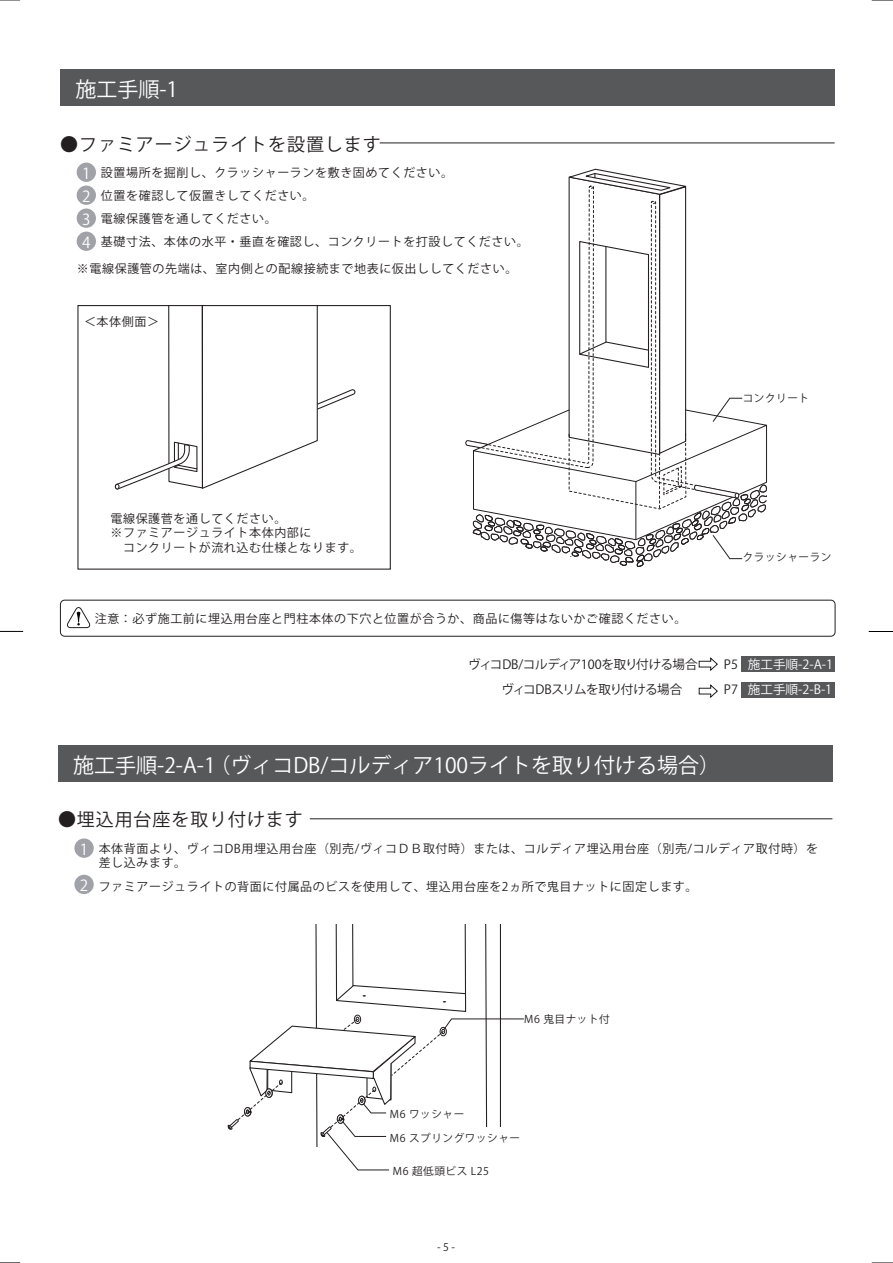
<style>
.page{position:relative;width:893px;height:1263px;background:#fff}
.page>*{position:absolute;margin:0;border:0;box-sizing:border-box;transform-origin:0 0}
.t1{font:21px "Koz Go Pr 6 N Medium 90 ms RKSJ H";color:#fff}
.t2{font:18px "Koz Go Pr 6 N Medium 90 ms RKSJ H";letter-spacing:.05em;color:#231f20}
.t3{font:15.15px "Gothic MB101 Pr 5 Heavy 90 ms RKSJ H";color:#fff}
.t4{font:12.6px "Koz Go Pr 6 N Medium 90 ms RKSJ H";letter-spacing:-.02em;color:#231f20}
.t5{font:12.6px "Koz Go Pr 6 N Medium 90 ms RKSJ H";color:#fff}
.t6{font:12.6px/25.5px "Koz Go Pr 6 N Medium 90 ms RKSJ H";letter-spacing:-.04em;color:#231f20}
.t7{font:12px/14.4px "Koz Go Pr 6 N";letter-spacing:.05em;color:#231f20}
.t8{font:12px "Koz Go Pr 6 N Medium 90 ms RKSJ H";letter-spacing:.05em;color:#231f20}
.t9{font:10.65px "Koz Go Pr 6 N";letter-spacing:.05em;color:#231f20}
.t10{font:10.5px "Koz Go Pr 6 N";color:#231f20}
.s1{font-family:"Gothic MB101 Pr 5 Heavy 90 ms RKSJ H";font-size:15.15px;color:#fff}
</style>
<div class="page">
<div style="left:77px;top:305px;width:314px;height:265px;border:1px solid #231f20"></div>
<svg style="left:67px;top:607px;width:24px;height:21px"></svg>
<div style="left:60px;top:600px;width:775px;height:36px;border:1px solid #231f20;border-radius:4px"></div>
<svg style="left:115px;top:306px;width:241px;height:184px"></svg>
<div style="left:60px;top:69px;width:775px;height:37px;background:#57585a"></div>
<hr style="left:380px;top:143px;width:455px;height:1px;background:#231f20">
<div style="left:77px;top:163px;width:19px;height:19px;background:#a0a2a8;border-radius:50%"></div>
<div style="left:77px;top:186px;width:19px;height:19px;background:#a0a2a8;border-radius:50%"></div>
<div style="left:77px;top:208px;width:19px;height:20px;background:#a0a2a8;border-radius:50%"></div>
<div style="left:58px;top:745px;width:774px;height:36px;background:#57585a"></div>
<hr style="left:310px;top:818px;width:522px;height:1px;background:#231f20">
<div style="left:74px;top:838px;width:20px;height:20px;background:#a0a2a8;border-radius:50%"></div>
<div style="left:74px;top:875px;width:20px;height:19px;background:#a0a2a8;border-radius:50%"></div>
<svg style="left:465px;top:168px;width:302px;height:399px"></svg>
<svg style="left:227px;top:924px;width:297px;height:246px"></svg>
<div style="left:742px;top:656px;width:93px;height:15px;background:#57585a"></div>
<div style="left:742px;top:682px;width:93px;height:15px;background:#57585a"></div>
<svg style="left:698px;top:657px;width:20px;height:14px"></svg>
<svg style="left:698px;top:684px;width:20px;height:14px"></svg>
<div style="left:77px;top:232px;width:19px;height:19px;background:#a0a2a8;border-radius:50%"></div>
<div style="left:354px;top:1015px;width:7px;height:9px;border:1px solid #231f20;border-radius:50%"></div>
<div style="left:440px;top:1027px;width:7px;height:9px;border:1px solid #231f20;border-radius:50%"></div>
<svg style="left:871px;top:1262px;width:22px;height:1px"></svg>
<svg style="left:871px;top:0;width:22px;height:1px"></svg>
<svg style="left:869px;top:631px;width:24px;height:1px"></svg>
<svg style="left:0;top:0;width:21px;height:1px"></svg>
<svg style="left:0;top:1262px;width:21px;height:1px"></svg>
<svg style="left:0;top:631px;width:23px;height:1px"></svg>
<h1 class="t1" style="left:75px;top:77px;width:104px">施工手順-1</h1>
<h2 class="t2" style="left:60px;top:134px;width:322px">●ファミアージュライトを設置します</h2>
<p class="t7" style="left:82px;top:166px;width:373px"><span class="s1">1</span> 設置場所を掘削し、クラッシャーランを敷き固めてください。</p>
<p class="t7" style="left:82px;top:188px;width:234px"><span class="s1">2</span> 位置を確認して仮置きしてください。</p>
<p class="t7" style="left:101px;top:211px;width:177px">電線保護管を通してください。</p>
<p class="t7" style="left:77px;top:262px;width:442px">※電線保護管の先端は、室内側との配線接続まで地表に仮出ししてください。</p>
<p class="t3" style="left:82px;top:210px;width:10px">3</p>
<p class="t7" style="left:82px;top:235px;width:448px"><span class="s1">4</span> 基礎寸法、本体の水平・垂直を確認し、コンクリートを打設してください。</p>
<p class="t7" style="left:84px;top:314px;width:77px">＜本体側面＞</p>
<p class="t7" style="left:111px;top:511px;width:253px">電線保護菅を通してください。<br>※ファミアージュライト本体内部に<br>　コンクリートが流れ込む仕様となります。</p>
<p class="t8" style="left:95px;top:612px;width:593px">注意：必ず施工前に埋込用台座と門柱本体の下穴と位置が合うか、商品に傷等はないかご確認ください。</p>
<p class="t9" style="left:743px;top:392px;width:68px">コンクリート</p>
<p class="t9" style="left:743px;top:551px;width:90px">クラッシャーラン</p>
<p class="t4" style="left:468px;top:657px;width:231px">ヴィコDB/コルディア100を取り付ける場合</p>
<p class="t5" style="left:748px;top:657px;width:87px">施工手順-2-A-1</p>
<p class="t6" style="left:501px;top:677px;width:182px">ヴィコDBスリムを取り付ける場合</p>
<p class="t5" style="left:748px;top:683px;width:86px">施工手順-2-B-1</p>
<p class="t6" style="left:724px;top:652px;width:16px">P5<br>P7</p>
<h1 class="t1" style="left:73px;top:753px;width:648px">施工手順-2-A-1（ヴィコDB/コルディア100ライトを取り付ける場合）</h1>
<h2 class="t2" style="left:58px;top:810px;width:246px">●埋込用台座を取り付けます</h2>
<p class="t7" style="left:99px;top:841px;width:721px">本体背面より、ヴィコDB用埋込用台座（別売/ヴィコＤＢ取付時）または、コルディア埋込用台座（別売/コルディア取付時）を差し込みます。</p>
<p class="t3" style="left:80px;top:840px;width:10px">1</p>
<p class="t7" style="left:80px;top:879px;width:619px"><span class="s1">2</span> ファミアージュライトの背面に付属品のビスを使用して、埋込用台座を2ヵ所で鬼目ナットに固定します。</p>
<p class="t9" style="left:390px;top:1108px;width:76px">M6 ワッシャー</p>
<p class="t9" style="left:524px;top:1013px;width:87px">M6 鬼目ナット付</p>
<p class="t9" style="left:390px;top:1132px;width:132px">M6 スプリングワッシャー</p>
<p class="t9" style="left:393px;top:1165px;width:98px">M6 超低頭ビス L25</p>
<p class="t10" style="left:437px;top:1241px;width:19px">- 5 -</p>
</div>
